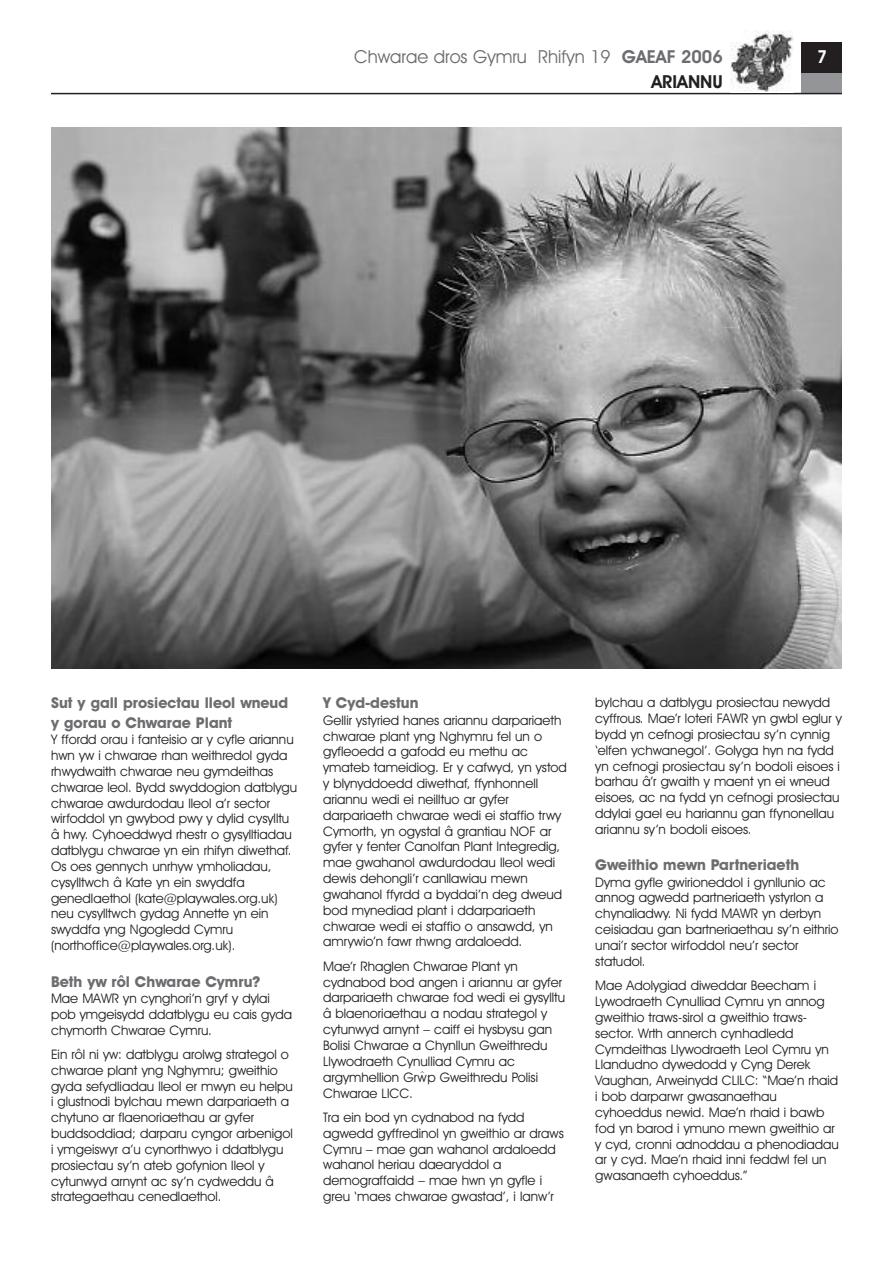
<style>
.page{position:relative;width:893px;height:1263px;background:#fff}
.page>*{position:absolute;margin:0;border:0;box-sizing:border-box;transform-origin:0 0}
.t1{font:18px/25.5px "Avant Garde IT Cby BT";color:#6c6d70;text-align:right}
.t2{font:600 18px "Avant Garde IT Cby BT";color:#fff}
.t3{font:700 15px/19.5px "Avant Garde IT Cby BT";color:#6c6d70}
.t4{font:13.2px/15.9px "Avant Garde IT Cby BT";color:#231f20}
.t5{font:6.6px "Avant Garde IT Cby BT";color:#231f20}
.s1{font-weight:600}
.s2{font-weight:600;color:#231f20}
</style>
<div class="page">
<div style="left:802px;top:43px;width:40px;height:51px;background:#231f20"></div>
<div style="left:802px;top:73px;width:40px;height:21px;background:#939598"></div>
<hr style="left:51px;top:93px;width:791px;height:1px;background:#231f20">
<img style="left:731px;top:31px;width:62px;height:61px">
<img style="left:51px;top:128px;width:791px;height:540px">
<h1 class="t1" style="left:354px;top:45px;width:370px">Chwarae dros Gymru Rhifyn 19 <span class="s1">GAEAF 2006<br></span><span class="s2">ARIANNU</span></h1>
<h1 class="t2" style="left:817px;top:50px;width:12px">7</h1>
<p class="t3" style="left:51px;top:695px;width:239px">Sut y gall prosiectau lleol wneud y gorau o Chwarae Plant</p>
<p class="t4" style="left:51px;top:733px;width:248px">Y ffordd orau i fanteisio ar y cyfle ariannu hwn yw i chwarae rhan weithredol gyda rhwydwaith chwarae neu gymdeithas chwarae leol. Bydd swyddogion datblygu chwarae awdurdodau lleol a’r sector wirfoddol yn gwybod pwy y dylid cysylltu â hwy. Cyhoeddwyd rhestr o gysylltiadau datblygu chwarae yn ein rhifyn diwethaf.<br>Os oes gennych unrhyw ymholiadau, cysylltwch â Kate yn ein swyddfa genedlaethol (kate@playwales.org.uk) neu cysylltwch gydag Annette yn ein swyddfa yng Ngogledd Cymru (northoffice@playwales.org.uk).</p>
<p class="t3" style="left:51px;top:973px;width:211px">Beth yw rôl Chwarae Cymru?</p>
<p class="t4" style="left:51px;top:991px;width:243px">Mae MAWR yn cynghori’n gryf y dylai pob ymgeisydd ddatblygu eu cais gyda chymorth Chwarae Cymru.</p>
<p class="t4" style="left:51px;top:1047px;width:243px">Ein rôl ni yw: datblygu arolwg strategol o chwarae plant yng Nghymru; gweithio gyda sefydliadau lleol er mwyn eu helpu i glustnodi bylchau mewn darpariaeth a chytuno ar flaenoriaethau ar gyfer buddsoddiad; darparu cyngor arbenigol i ymgeiswyr a’u cynorthwyo i ddatblygu prosiectau sy’n ateb gofynion lleol y cytunwyd arnynt ac sy’n cydweddu â strategaethau cenedlaethol.</p>
<p class="t3" style="left:323px;top:695px;width:97px">Y Cyd-destun</p>
<p class="t4" style="left:323px;top:713px;width:245px">Gellir ystyried hanes ariannu darpariaeth chwarae plant yng Nghymru fel un o gyfleoedd a gafodd eu methu ac ymateb tameidiog. Er y cafwyd, yn ystod y blynyddoedd diwethaf, ffynhonnell ariannu wedi ei neilltuo ar gyfer darpariaeth chwarae wedi ei staffio trwy Cymorth, yn ogystal â grantiau NOF ar gyfer y fenter Canolfan Plant Integredig, mae gwahanol awdurdodau lleol wedi dewis dehongli’r canllawiau mewn gwahanol ffyrdd a byddai’n deg dweud bod mynediad plant i ddarpariaeth chwarae wedi ei staffio o ansawdd, yn amrywio’n fawr rhwng ardaloedd.</p>
<p class="t4" style="left:323px;top:959px;width:243px">Mae’r Rhaglen Chwarae Plant yn cydnabod bod angen i ariannu ar gyfer darpariaeth chwarae fod wedi ei gysylltu â blaenoriaethau a nodau strategol y cytunwyd arnynt – caiff ei hysbysu gan Bolisi Chwarae a Chynllun Gweithredu Llywodraeth Cynulliad Cymru ac argymhellion Grwp Gweithredu Polisi</p>
<p class="t5" style="left:419px;top:1071px;width:8px">^</p>
<p class="t4" style="left:323px;top:1082px;width:203px;line-height:24.3px">Chwarae LlCC.<br>Tra ein bod yn cydnabod na fydd</p>
<p class="t4" style="left:323px;top:1126px;width:242px">agwedd gyffredinol yn gweithio ar draws Cymru – mae gan wahanol ardaloedd wahanol heriau daearyddol a demograffaidd – mae hwn yn gyfle i greu ‘maes chwarae gwastad’, i lanw’r</p>
<p class="t4" style="left:595px;top:696px;width:248px">bylchau a datblygu prosiectau newydd cyffrous. Mae’r loteri FAWR yn gwbl eglur y bydd yn cefnogi prosiectau sy’n cynnig ‘elfen ychwanegol’. Golyga hyn na fydd yn cefnogi prosiectau sy’n bodoli eisoes i barhau â’r gwaith y maent yn ei wneud eisoes, ac na fydd yn cefnogi prosiectau ddylai gael eu hariannu gan ffynonellau ariannu sy’n bodoli eisoes.</p>
<p class="t3" style="left:595px;top:856px;width:205px">Gweithio mewn Partneriaeth</p>
<p class="t4" style="left:595px;top:875px;width:245px">Dyma gyfle gwirioneddol i gynllunio ac annog agwedd partneriaeth ystyrlon a chynaliadwy. Ni fydd MAWR yn derbyn ceisiadau gan bartneriaethau sy’n eithrio unai’r sector wirfoddol neu’r sector statudol.</p>
<p class="t4" style="left:595px;top:979px;width:245px">Mae Adolygiad diweddar Beecham i Lywodraeth Cynulliad Cymru yn annog gweithio traws-sirol a gweithio traws&shy;sector. Wrth annerch cynhadledd Cymdeithas Llywodraeth Leol Cymru yn Llandudno dywedodd y Cyng Derek Vaughan, Arweinydd CLlLC: “Mae’n rhaid i bob darparwr gwasanaethau cyhoeddus newid. Mae’n rhaid i bawb fod yn barod i ymuno mewn gweithio ar y cyd, cronni adnoddau a phenodiadau ar y cyd. Mae’n rhaid inni feddwl fel un gwasanaeth cyhoeddus.”</p>
</div>
